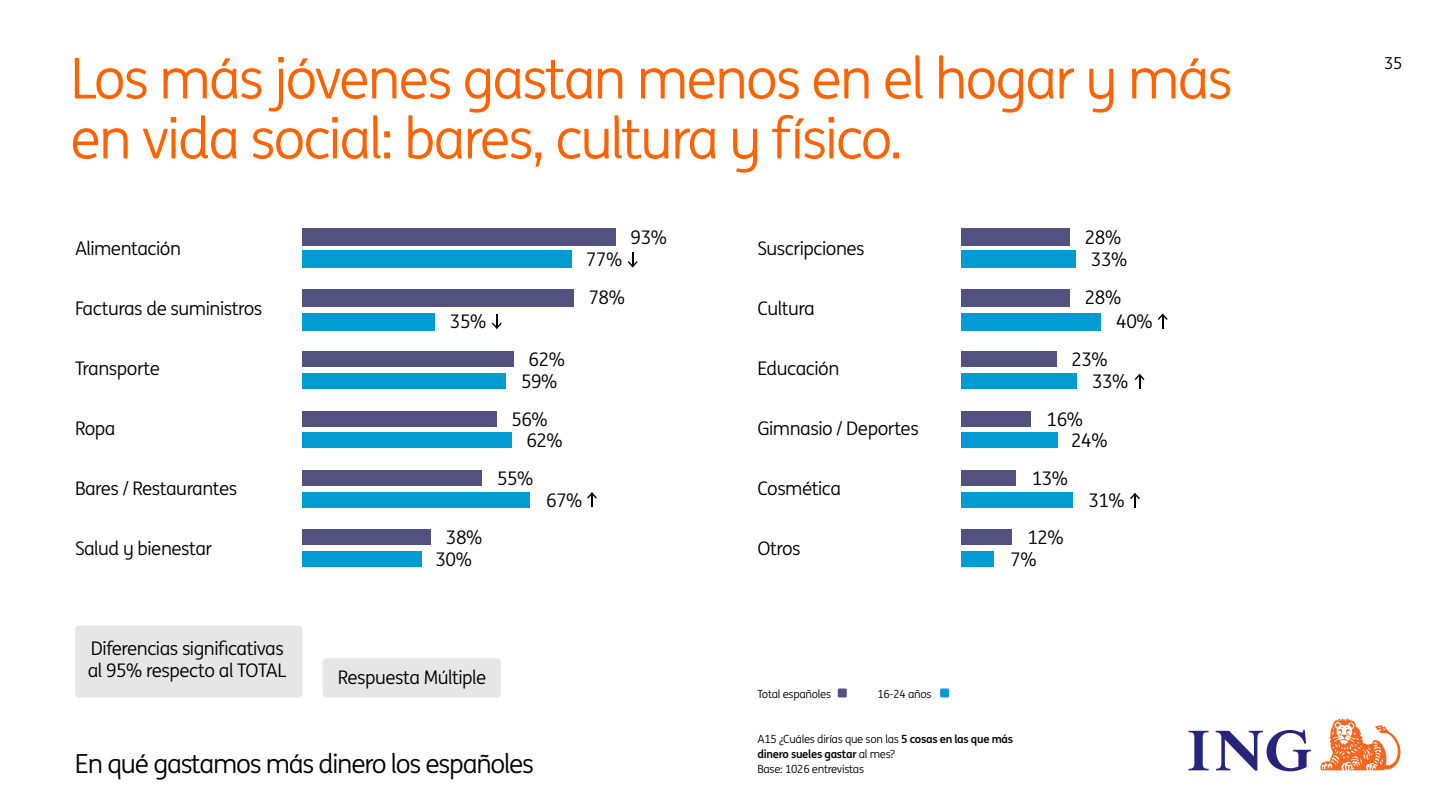
<style>
.page{position:relative;width:1440px;height:810px;background:#fff}
.page>*{position:absolute;margin:0;border:0;box-sizing:border-box;transform-origin:0 0}
.Titulares{font:56.25px/60px "ING Me";letter-spacing:-.035em;color:#ff6200}
.t1{font:26.25px "ING Me";letter-spacing:-.045em;color:#000}
.t2{font:18.75px/22.5px "ING Me";letter-spacing:-.025em;color:#000}
.t3{font:16.5px "ING Me";color:#000}
.t4{font:700 11.25px/14.9px "ING Me";letter-spacing:-.025em;color:#000}
.t5{font:11.25px "ING Me";letter-spacing:-.025em;color:#000}
.s1{font-weight:400}
</style>
<div class="page">
<svg style="left:1189px;top:730px;width:122px;height:41px"></svg>
<svg style="left:1320px;top:719px;width:81px;height:51px"></svg>
<div style="left:302px;top:251px;width:270px;height:17px;background:#009bd1"></div>
<div style="left:302px;top:228px;width:314px;height:17px;background:#525180"></div>
<div style="left:303px;top:289px;width:271px;height:18px;background:#525180"></div>
<svg style="left:492px;top:314px;width:10px;height:15px"></svg>
<div style="left:303px;top:313px;width:132px;height:17px;background:#009bd1"></div>
<div style="left:303px;top:351px;width:211px;height:16px;background:#525180"></div>
<div style="left:303px;top:373px;width:203px;height:16px;background:#009bd1"></div>
<svg style="left:303px;top:411px;width:209px;height:37px"></svg>
<div style="left:303px;top:470px;width:179px;height:16px;background:#525180"></div>
<div style="left:303px;top:492px;width:227px;height:16px;background:#009bd1"></div>
<svg style="left:587px;top:492px;width:10px;height:15px"></svg>
<div style="left:303px;top:529px;width:128px;height:16px;background:#525180"></div>
<div style="left:303px;top:551px;width:119px;height:16px;background:#009bd1"></div>
<div style="left:962px;top:251px;width:114px;height:17px;background:#009bd1"></div>
<div style="left:962px;top:228px;width:108px;height:17px;background:#525180"></div>
<div style="left:962px;top:351px;width:95px;height:16px;background:#525180"></div>
<div style="left:962px;top:373px;width:115px;height:16px;background:#009bd1"></div>
<svg style="left:962px;top:411px;width:96px;height:37px"></svg>
<svg style="left:962px;top:470px;width:54px;height:16px"></svg>
<div style="left:962px;top:492px;width:111px;height:16px;background:#009bd1"></div>
<svg style="left:962px;top:529px;width:50px;height:16px"></svg>
<svg style="left:962px;top:551px;width:32px;height:16px"></svg>
<div style="left:962px;top:289px;width:108px;height:18px;background:#525180"></div>
<div style="left:962px;top:313px;width:139px;height:17px;background:#009bd1"></div>
<svg style="left:1158px;top:314px;width:10px;height:14px"></svg>
<div style="left:323px;top:658px;width:178px;height:39px;background:#e6e6e6;border-radius:4px"></div>
<div style="left:75px;top:626px;width:227px;height:72px;background:#e6e6e6;border-radius:4px"></div>
<div style="left:838px;top:688px;width:9px;height:10px;background:#525180;border-radius:2px"></div>
<div style="left:940px;top:688px;width:9px;height:10px;background:#009bd1;border-radius:2px"></div>
<svg style="left:1135px;top:374px;width:9px;height:15px"></svg>
<svg style="left:628px;top:253px;width:10px;height:14px"></svg>
<svg style="left:1130px;top:493px;width:10px;height:15px"></svg>
<p class="Titulares" style="left:70px;top:46px;width:1164px">Los más jóvenes gastan menos en el hogar y más en vida social: bares, cultura y físico.</p>
<p class="t2" style="left:75px;top:236px;width:108px">Alimentación</p>
<p class="t2" style="left:75px;top:296px;width:189px">Facturas de suministros</p>
<p class="t2" style="left:75px;top:356px;width:86px">Transporte</p>
<p class="t2" style="left:75px;top:416px;width:42px">Ropa</p>
<p class="t2" style="left:75px;top:476px;width:164px">Bares / Restaurantes</p>
<p class="t2" style="left:75px;top:536px;width:139px">Salud y bienestar</p>
<p class="t2" style="left:88px;top:636px;width:201px">Diferencias significativas al 95% respecto al TOTAL</p>
<p class="t2" style="left:450px;top:309px;width:38px">35%</p>
<p class="t2" style="left:446px;top:526px;width:38px">38%</p>
<p class="t2" style="left:436px;top:547px;width:38px">30%</p>
<p class="t2" style="left:586px;top:248px;width:38px">77%</p>
<p class="t2" style="left:631px;top:225px;width:38px">93%</p>
<p class="t2" style="left:589px;top:286px;width:38px">78%</p>
<p class="t2" style="left:529px;top:348px;width:38px">62%</p>
<p class="t2" style="left:521px;top:369px;width:38px">59%</p>
<p class="t2" style="left:511px;top:407px;width:38px">56%</p>
<p class="t2" style="left:526px;top:429px;width:38px">62%</p>
<p class="t2" style="left:497px;top:466px;width:38px">55%</p>
<p class="t2" style="left:546px;top:488px;width:38px">67%</p>
<p class="t2" style="left:338px;top:665px;width:150px">Respuesta Múltiple</p>
<p class="t1" style="left:75px;top:744px;width:460px">En qué gastamos más dinero los españoles</p>
<p class="t2" style="left:758px;top:236px;width:109px">Suscripciones</p>
<p class="t2" style="left:758px;top:296px;width:59px">Cultura</p>
<p class="t2" style="left:758px;top:356px;width:83px">Educación</p>
<p class="t2" style="left:758px;top:416px;width:163px">Gimnasio / Deportes</p>
<p class="t2" style="left:758px;top:476px;width:85px">Cosmética</p>
<p class="t2" style="left:758px;top:536px;width:45px">Otros</p>
<p class="t5" style="left:757px;top:685px;width:75px">Total españoles</p>
<p class="t5" style="left:877px;top:685px;width:56px">16-24 años</p>
<p class="t2" style="left:1085px;top:225px;width:38px">28%</p>
<p class="t2" style="left:1091px;top:248px;width:38px">33%</p>
<p class="t2" style="left:1085px;top:286px;width:38px">28%</p>
<p class="t2" style="left:1116px;top:309px;width:38px">40%</p>
<p class="t2" style="left:1071px;top:348px;width:38px">23%</p>
<p class="t2" style="left:1092px;top:369px;width:38px">33%</p>
<p class="t2" style="left:1047px;top:407px;width:38px">16%</p>
<p class="t2" style="left:1071px;top:429px;width:38px">24%</p>
<p class="t2" style="left:1032px;top:466px;width:38px">13%</p>
<p class="t2" style="left:1088px;top:488px;width:38px">31%</p>
<p class="t2" style="left:1027px;top:526px;width:38px">12%</p>
<p class="t2" style="left:1010px;top:547px;width:28px">7%</p>
<p class="t4" style="left:757px;top:731px;width:257px"><span class="s1">A15 ¿Cuáles dirías que son las</span> 5 cosas en las que más dinero sueles gastar <span class="s1">al mes?</span></p>
<p class="t5" style="left:757px;top:760px;width:108px">Base: 1026 entrevistas</p>
<p class="t3" style="left:1384px;top:51px;width:20px">35</p>
</div>
